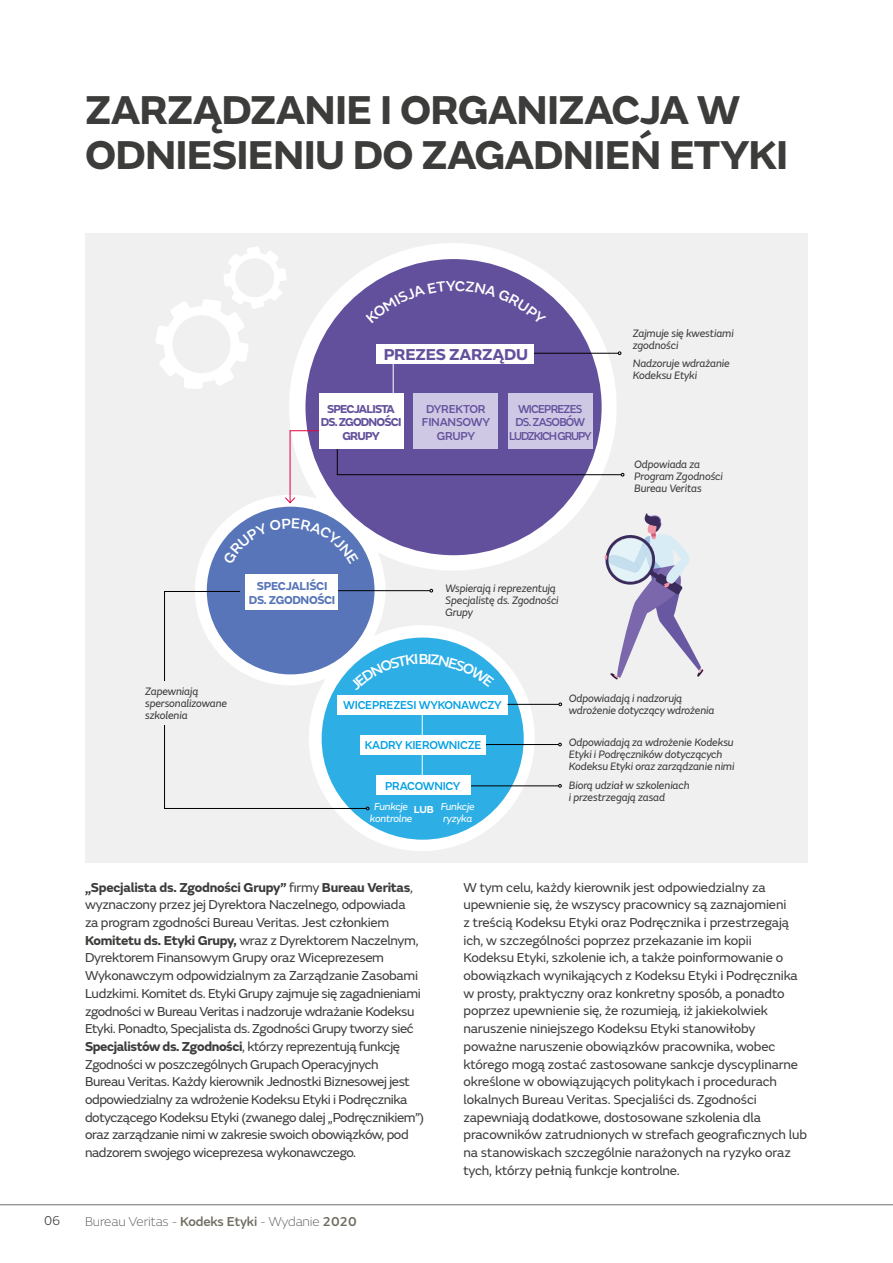
<style>
.page{position:relative;width:893px;height:1263px;background:#fff}
.page>*{position:absolute;margin:0;border:0;box-sizing:border-box;transform-origin:0 0}
.t1{font:700 42px/45px "FS Emeric";letter-spacing:-.02em;color:#3c3c3b}
.t2{font:700 16.5px "FS Emeric";letter-spacing:-.02em;color:#63509c}
.t3{font:500 15px "FS Emeric";color:#fff}
.t4{font:13.5px/17.7px "FS Emeric";letter-spacing:-.02em;color:#3c3c3b}
.t5{font:100 13.5px "FS Emeric";letter-spacing:-.01em;color:#3c3c3b}
.t6{font:300 13.5px "FS Emeric";color:#3c3c3b}
.t7{font:500 12px "FS Emeric";letter-spacing:-.02em;color:#009fe3}
.t8{font:500 12px/13.5px "FS Emeric";letter-spacing:-.07em;color:#63509c;text-align:center;scale:.96 1}
.t9{font:700 12px/13.5px "FS Emeric";letter-spacing:-.07em;color:#63509c;text-align:center}
.t10{font:700 12px/13.5px "FS Emeric";letter-spacing:-.03em;color:#5775b8;text-align:center}
.t11{font:500 12px/13.5px "FS Emeric";letter-spacing:-.02em;color:#63509c;text-align:center}
.t12{font:italic 11.25px/12px "FS Emeric";letter-spacing:-.01em;color:#3c3c3b}
.t13{font:italic 10.5px/12px "FS Emeric";letter-spacing:-.02em;color:#fff}
.t14{font:600 10.5px "FS Emeric";color:#fff}
.s1{font-weight:700}
.s2{font-weight:500;color:#6f6d60}
</style>
<div class="page">
<div style="left:85px;top:233px;width:723px;height:630px;background:#f0f0f0"></div>
<hr style="left:0;top:1204px;width:893px;height:1px;background:#706f6f">
<div style="left:289px;top:243px;width:328px;height:328px;background:#fff;border-radius:50%"></div>
<div style="left:309px;top:625px;width:226px;height:226px;background:#fff;border-radius:50%"></div>
<div style="left:195px;top:495px;width:190px;height:190px;background:#fff;border-radius:50%"></div>
<div style="left:322px;top:637px;width:202px;height:203px;background:#2dafe6;border-radius:50%"></div>
<div style="left:305px;top:259px;width:297px;height:296px;background:#63509c;border-radius:50%"></div>
<div style="left:337px;top:695px;width:170px;height:19px;background:#fff"></div>
<div style="left:207px;top:507px;width:167px;height:167px;background:#5775b8;border-radius:50%"></div>
<div style="left:413px;top:393px;width:85px;height:55px;background:#cec8e4"></div>
<div style="left:508px;top:393px;width:85px;height:55px;background:#cec8e4"></div>
<svg style="left:285px;top:430px;width:43px;height:74px"></svg>
<hr style="left:526px;top:353px;width:92px;height:1px;background:#000">
<hr style="left:338px;top:590px;width:92px;height:1px;background:#000">
<hr style="left:507px;top:704px;width:52px;height:1px;background:#000">
<hr style="left:459px;top:744px;width:100px;height:1px;background:#000">
<svg style="left:558px;top:743px;width:4px;height:3px"></svg>
<hr style="left:459px;top:785px;width:100px;height:1px;background:#000">
<svg style="left:558px;top:784px;width:4px;height:3px"></svg>
<svg style="left:337px;top:443px;width:287px;height:33px"></svg>
<hr style="left:393px;top:360px;width:1px;height:36px;background:#fff">
<hr style="left:422px;top:714px;width:1px;height:67px;background:#fff">
<div style="left:245px;top:574px;width:92px;height:35px;background:#fff"></div>
<div style="left:360px;top:735px;width:126px;height:19px;background:#fff"></div>
<div style="left:376px;top:775px;width:94px;height:19px;background:#fff"></div>
<svg style="left:156px;top:247px;width:130px;height:142px"></svg>
<div style="left:319px;top:393px;width:85px;height:55px;background:#fff"></div>
<svg style="left:604px;top:513px;width:100px;height:167px"></svg>
<div style="left:377px;top:344px;width:157px;height:19px;background:#fff"></div>
<svg style="left:164px;top:591px;width:253px;height:219px"></svg>
<svg style="left:478px;top:654px;width:17px;height:14px"></svg>
<svg style="left:223px;top:518px;width:135px;height:23px"></svg>
<h1 class="t1" style="left:85px;top:84px;width:705px">ZARZĄDZANIE I ORGANIZACJA W<br>ODNIESIENIU DO ZAGADNIEŃ ETYKI</h1>
<p class="t2" style="left:384px;top:341px;width:146px">PREZES ZARZĄDU</p>
<p class="t9" style="left:321px;top:401px;width:82px">SPECJALISTA<br>DS. ZGODNOŚCI<br>GRUPY</p>
<p class="t11" style="left:422px;top:401px;width:70px">DYREKTOR<br>FINANSOWY<br>GRUPY</p>
<p class="t8" style="left:509px;top:401px;width:87px">WICEPREZES<br>DS. ZASOBÓW<br>LUDZKICH GRUPY</p>
<p class="t12" style="left:633px;top:326px;width:102px">Zajmuje się kwestiami zgodności</p>
<p class="t12" style="left:633px;top:357px;width:99px">Nadzoruje wdrażanie<br>Kodeksu Etyki</p>
<p class="t12" style="left:634px;top:458px;width:90px">Odpowiada za<br>Program Zgodności<br>Bureau Veritas</p>
<p class="t12" style="left:145px;top:684px;width:84px">Zapewniają spersonalizowane szkolenia</p>
<p class="t10" style="left:249px;top:579px;width:88px">SPECJALIŚCI<br>DS. ZGODNOŚCI</p>
<p class="t12" style="left:445px;top:582px;width:115px">Wspierają i reprezentują<br>Specjalistę ds. Zgodności<br>Grupy</p>
<p class="t3" style="left:419px;top:648px;width:11px">B</p>
<p class="t7" style="left:343px;top:696px;width:160px">WICEPREZESI WYKONAWCZY</p>
<p class="t12" style="left:569px;top:692px;width:147px">Odpowiadają i nadzorują wdrożenie dotyczący wdrożenia</p>
<p class="t12" style="left:569px;top:736px;width:167px">Odpowiadają za wdrożenie Kodeksu<br>Etyki i Podręczników dotyczących<br>Kodeksu Etyki oraz zarządzanie nimi</p>
<p class="t7" style="left:365px;top:736px;width:118px">KADRY KIEROWNICZE</p>
<p class="t7" style="left:385px;top:776px;width:77px">PRACOWNICY</p>
<p class="t12" style="left:569px;top:778px;width:122px">Biorą udział w szkoleniach i przestrzegają zasad</p>
<p class="t13" style="left:370px;top:799px;width:44px;text-align:center">Funkcje kontrolne</p>
<p class="t13" style="left:441px;top:799px;width:36px">Funkcje ryzyka</p>
<p class="t14" style="left:414px;top:802px;width:22px">LUB</p>
<p class="t4" style="left:85px;top:877px;width:340px"><span class="s1">„Specjalista ds. Zgodności Grupy”</span> firmy <span class="s1">Bureau Veritas</span>, wyznaczony przez jej Dyrektora Naczelnego, odpowiada<br>za program zgodności Bureau Veritas. Jest członkiem <span class="s1">Komitetu ds. Etyki Grupy,</span> wraz z Dyrektorem Naczelnym, Dyrektorem Finansowym Grupy oraz Wiceprezesem Wykonawczym odpowidzialnym za Zarządzanie Zasobami Ludzkimi. Komitet ds. Etyki Grupy zajmuje się zagadnieniami zgodności w Bureau Veritas i nadzoruje wdrażanie Kodeksu Etyki. Ponadto, Specjalista ds. Zgodności Grupy tworzy sieć <span class="s1">Specjalistów ds. Zgodności</span>, którzy reprezentują funkcję Zgodności w poszczególnych Grupach Operacyjnych<br>Bureau Veritas. Każdy kierownik Jednostki Biznesowej jest odpowiedzialny za wdrożenie Kodeksu Etyki i Podręcznika dotyczącego Kodeksu Etyki (zwanego dalej „Podręcznikiem”) oraz zarządzanie nimi w zakresie swoich obowiązków, pod nadzorem swojego wiceprezesa wykonawczego.</p>
<p class="t4" style="left:463px;top:877px;width:345px">W tym celu, każdy kierownik jest odpowiedzialny za upewnienie się, że wszyscy pracownicy są zaznajomieni<br>z treścią Kodeksu Etyki oraz Podręcznika i przestrzegają ich, w szczególności poprzez przekazanie im kopii<br>Kodeksu Etyki, szkolenie ich, a także poinformowanie o obowiązkach wynikających z Kodeksu Etyki i Podręcznika w prosty, praktyczny oraz konkretny sposób, a ponadto poprzez upewnienie się, że rozumieją, iż jakiekolwiek naruszenie niniejszego Kodeksu Etyki stanowiłoby poważne naruszenie obowiązków pracownika, wobec którego mogą zostać zastosowane sankcje dyscyplinarne określone w obowiązujących politykach i procedurach lokalnych Bureau Veritas. Specjaliści ds. Zgodności zapewniają dodatkowe, dostosowane szkolenia dla pracowników zatrudnionych w strefach geograficznych lub na stanowiskach szczególnie narażonych na ryzyko oraz tych, którzy pełnią funkcje kontrolne.</p>
<p class="t6" style="left:44px;top:1211px;width:18px">06</p>
<p class="t5" style="left:85px;top:1212px;width:273px">Bureau Veritas - <span class="s2">Kodeks Etyki</span> - Wydanie <span class="s2">2020</span></p>
</div>
